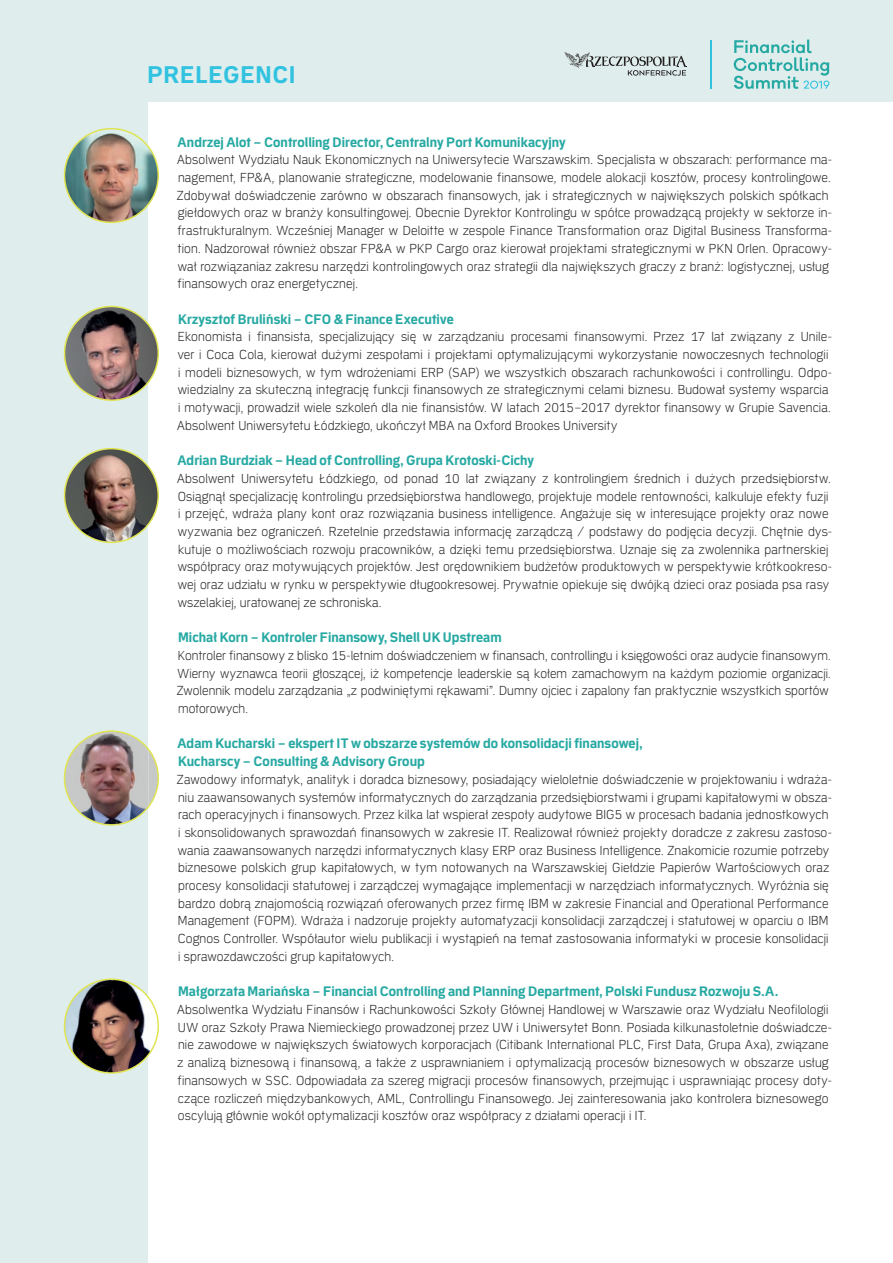
<style>
.page{position:relative;width:893px;height:1263px;background:#fff}
.page>*{position:absolute;margin:0;border:0;box-sizing:border-box;transform-origin:0 0}
.t1{font:700 25.5px "Erepublic Sans";letter-spacing:.03em;color:#31c2e0}
.t2{font:700 14.55px/17.7px "Erepublic Sans";letter-spacing:.005em;color:#27a9a3}
.t3{font:300 13.8px/17.7px "Erepublic Sans";letter-spacing:.015em;color:#231f20}
</style>
<div class="page">
<div style="left:0;top:105px;width:493px;height:1158px;background:#dfeeed"></div>
<div style="left:0;top:0;width:893px;height:129px;background:#dfeeed"></div>
<div style="left:148px;top:103px;width:745px;height:1160px;background:#fff"></div>
<svg style="left:734px;top:40px;width:95px;height:49px"></svg>
<svg style="left:565px;top:52px;width:122px;height:24px"></svg>
<hr style="left:710px;top:40px;width:2px;height:49px;background:#31c2e0">
<img style="left:64px;top:730px;width:95px;height:96px">
<img style="left:64px;top:448px;width:95px;height:95px">
<img style="left:64px;top:128px;width:95px;height:95px">
<img style="left:64px;top:306px;width:95px;height:95px">
<svg style="left:64px;top:978px;width:95px;height:96px"></svg>
<h1 class="t1" style="left:147px;top:60px;width:150px">PRELEGENCI</h1>
<p class="t2" style="left:177px;top:133px;width:390px">Andrzej Alot – Controlling Director, Centralny Port Komunikacyjny</p>
<p class="t3" style="left:177px;top:150px;width:657px">Absolwent Wydziału Nauk Ekonomicznych na Uniwersytecie Warszawskim. Specjalista w obszarach: performance ma&shy;nagement, FP&amp;A, planowanie strategiczne, modelowanie finansowe, modele alokacji kosztów, procesy kontrolingowe.<br>Zdobywał doświadczenie zarówno w obszarach finansowych, jak i strategicznych w największych polskich spółkach giełdowych oraz w branży konsultingowej. Obecnie Dyrektor Kontrolingu w spółce prowadzącą projekty w sektorze in&shy;frastrukturalnym. Wcześniej Manager w Deloitte w zespole Finance Transformation oraz Digital Business Transforma&shy;tion. Nadzorował również obszar FP&amp;A w PKP Cargo oraz kierował projektami strategicznymi w PKN Orlen. Opracowy&shy;wał rozwiązaniaz zakresu narzędzi kontrolingowych oraz strategii dla największych graczy z branż: logistycznej, usług finansowych oraz energetycznej.</p>
<p class="t2" style="left:178px;top:310px;width:277px">Krzysztof Bruliński – CFO &amp; Finance Executive</p>
<p class="t3" style="left:177px;top:327px;width:656px">Ekonomista i finansista, specjalizujący się w zarządzaniu procesami finansowymi. Przez 17 lat związany z Unile&shy;ver i Coca Cola, kierował dużymi zespołami i projektami optymalizującymi wykorzystanie nowoczesnych technologii i modeli biznesowych, w tym wdrożeniami ERP (SAP) we wszystkich obszarach rachunkowości i controllingu. Odpo&shy;wiedzialny za skuteczną integrację funkcji finansowych ze strategicznymi celami biznesu. Budował systemy wsparcia i motywacji, prowadził wiele szkoleń dla nie finansistów. W latach 2015–2017 dyrektor finansowy w Grupie Savencia.<br>Absolwent Uniwersytetu Łódzkiego, ukończył MBA na Oxford Brookes University</p>
<p class="t2" style="left:177px;top:451px;width:358px">Adrian Burdziak – Head of Controlling, Grupa Krotoski-Cichy</p>
<p class="t3" style="left:177px;top:469px;width:656px">Absolwent Uniwersytetu Łódzkiego, od ponad 10 lat związany z kontrolingiem średnich i dużych przedsiębiorstw.<br>Osiągnął specjalizację kontrolingu przedsiębiorstwa handlowego, projektuje modele rentowności, kalkuluje efekty fuzji i przejęć, wdraża plany kont oraz rozwiązania business intelligence. Angażuje się w interesujące projekty oraz nowe wyzwania bez ograniczeń. Rzetelnie przedstawia informację zarządczą / podstawy do podjęcia decyzji. Chętnie dys&shy;kutuje o możliwościach rozwoju pracowników, a dzięki temu przedsiębiorstwa. Uznaje się za zwolennika partnerskiej współpracy oraz motywujących projektów. Jest orędownikiem budżetów produktowych w perspektywie krótkookreso&shy;wej oraz udziału w rynku w perspektywie długookresowej. Prywatnie opiekuje się dwójką dzieci oraz posiada psa rasy wszelakiej, uratowanej ze schroniska.</p>
<p class="t2" style="left:178px;top:628px;width:325px">Michał Korn – Kontroler Finansowy, Shell UK Upstream</p>
<p class="t3" style="left:177px;top:646px;width:655px">Kontroler finansowy z blisko 15-letnim doświadczeniem w finansach, controllingu i księgowości oraz audycie finansowym.<br>Wierny wyznawca teorii głoszącej, iż kompetencje leaderskie są kołem zamachowym na każdym poziomie organizacji.<br>Zwolennik modelu zarządzania „z podwiniętymi rękawami”. Dumny ojciec i zapalony fan praktycznie wszystkich sportów motorowych.</p>
<p class="t2" style="left:177px;top:734px;width:466px">Adam Kucharski – ekspert IT w obszarze systemów do konsolidacji finansowej,<br>Kucharscy – Consulting &amp; Advisory Group</p>
<p class="t3" style="left:177px;top:770px;width:657px">Zawodowy informatyk, analityk i doradca biznesowy, posiadający wieloletnie doświadczenie w projektowaniu i wdraża&shy;niu zaawansowanych systemów informatycznych do zarządzania przedsiębiorstwami i grupami kapitałowymi w obsza&shy;rach operacyjnych i finansowych. Przez kilka lat wspierał zespoły audytowe BIG5 w procesach badania jednostkowych i skonsolidowanych sprawozdań finansowych w zakresie IT. Realizował również projekty doradcze z zakresu zastoso&shy;wania zaawansowanych narzędzi informatycznych klasy ERP oraz Business Intelligence. Znakomicie rozumie potrzeby biznesowe polskich grup kapitałowych, w tym notowanych na Warszawskiej Giełdzie Papierów Wartościowych oraz procesy konsolidacji statutowej i zarządczej wymagające implementacji w narzędziach informatycznych. Wyróżnia się bardzo dobrą znajomością rozwiązań oferowanych przez firmę IBM w zakresie Financial and Operational Performance Management (FOPM). Wdraża i nadzoruje projekty automatyzacji konsolidacji zarządczej i statutowej w oparciu o IBM Cognos Controller. Współautor wielu publikacji i wystąpień na temat zastosowania informatyki w procesie konsolidacji i sprawozdawczości grup kapitałowych.</p>
<p class="t2" style="left:178px;top:982px;width:601px">Małgorzata Mariańska – Financial Controlling and Planning Department, Polski Fundusz Rozwoju S.A.</p>
<p class="t3" style="left:177px;top:1000px;width:656px">Absolwentka Wydziału Finansów i Rachunkowości Szkoły Głównej Handlowej w Warszawie oraz Wydziału Neofilologii UW oraz Szkoły Prawa Niemieckiego prowadzonej przez UW i Uniwersytet Bonn. Posiada kilkunastoletnie doświadcze&shy;nie zawodowe w największych światowych korporacjach (Citibank International PLC, First Data, Grupa Axa), związane z analizą biznesową i finansową, a także z usprawnianiem i optymalizacją procesów biznesowych w obszarze usług finansowych w SSC. Odpowiadała za szereg migracji procesów finansowych, przejmując i usprawniając procesy doty&shy;czące rozliczeń międzybankowych, AML, Controllingu Finansowego. Jej zainteresowania jako kontrolera biznesowego oscylują głównie wokół optymalizacji kosztów oraz współpracy z działami operacji i IT.</p>
</div>
